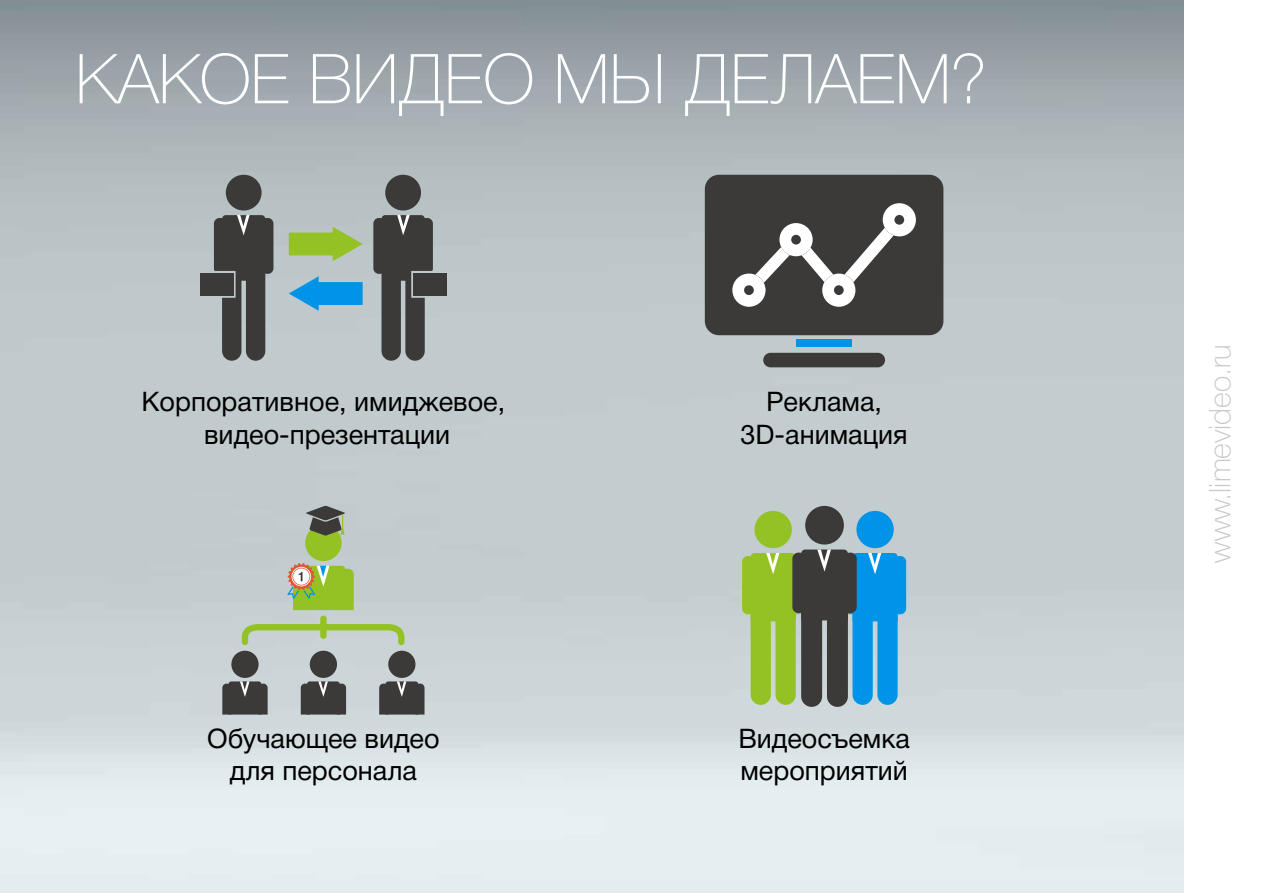
<style>
.page{position:relative;width:1263px;height:893px;background:#fff}
.page>*{position:absolute;margin:0;border:0;box-sizing:border-box;transform-origin:0 0}
.t1{font:100 69px "Helvetica Neue Cyr";color:#fff}
.t2{font:100 30px "Helvetica Neue Cyr";color:#c7c7c7}
.t3{font:27px/32.4px "Helvetica Neue Cyr";color:#000;text-align:center}
</style>
<div class="page">
<img style="left:0;top:0;width:1183px;height:893px">
<div style="left:226px;top:175px;width:36px;height:36px;background:#3b3a38;border-radius:50%"></div>
<svg style="left:214px;top:215px;width:59px;height:146px;background:#5a5c5b"></svg>
<div style="left:200px;top:273px;width:34px;height:23px;background:#3b3a38"></div>
<div style="left:385px;top:175px;width:36px;height:36px;background:#3b3a38;border-radius:50%"></div>
<svg style="left:373px;top:215px;width:60px;height:146px;background:#5d5e5d"></svg>
<div style="left:413px;top:273px;width:33px;height:23px;background:#3b3a38"></div>
<svg style="left:289px;top:227px;width:74px;height:34px;background:#a3c364"></svg>
<svg style="left:289px;top:276px;width:74px;height:35px;background:#4ea9dc"></svg>
<div style="left:705px;top:175px;width:238px;height:160px;background:#3b3a38;border-radius:14px"></div>
<div style="left:796px;top:339px;width:56px;height:7px;background:#0094e9"></div>
<div style="left:763px;top:353px;width:122px;height:14px;background:#3b3a38;border-radius:7px"></div>
<svg style="left:732px;top:203px;width:184px;height:104px"></svg>
<div style="left:775px;top:606px;width:21px;height:99px;background:#94c224;border-radius:10px"></div>
<div style="left:751px;top:606px;width:20px;height:99px;background:#94c224;border-radius:10px"></div>
<div style="left:754px;top:511px;width:38px;height:37px;background:#94c224;border-radius:50%"></div>
<div style="left:742px;top:556px;width:12px;height:58px;background:#94c224;border-radius:6px"></div>
<div style="left:877px;top:606px;width:21px;height:99px;background:#0094e9;border-radius:10px"></div>
<div style="left:852px;top:606px;width:21px;height:99px;background:#0094e9;border-radius:10px"></div>
<div style="left:856px;top:511px;width:38px;height:37px;background:#0094e9;border-radius:50%"></div>
<div style="left:894px;top:556px;width:12px;height:58px;background:#0094e9;border-radius:6px"></div>
<div style="left:827px;top:604px;width:21px;height:103px;background:#3b3a38;border-radius:10px"></div>
<div style="left:801px;top:604px;width:21px;height:103px;background:#3b3a38;border-radius:10px"></div>
<div style="left:805px;top:506px;width:39px;height:39px;background:#3b3a38;border-radius:50%"></div>
<svg style="left:751px;top:549px;width:147px;height:72px"></svg>
<div style="left:231px;top:651px;width:28px;height:27px;background:#3b3a38;border-radius:50%"></div>
<svg style="left:222px;top:681px;width:46px;height:34px;background:#4a4a48"></svg>
<div style="left:310px;top:651px;width:27px;height:27px;background:#3b3a38;border-radius:50%"></div>
<svg style="left:301px;top:681px;width:45px;height:34px;background:#484846"></svg>
<div style="left:305px;top:525px;width:37px;height:36px;background:#94c224;border-radius:50%"></div>
<div style="left:388px;top:651px;width:27px;height:27px;background:#3b3a38;border-radius:50%"></div>
<svg style="left:379px;top:681px;width:45px;height:34px;background:#494947"></svg>
<svg style="left:306px;top:506px;width:39px;height:30px"></svg>
<svg style="left:241px;top:563px;width:164px;height:82px;background:#b9caa4"></svg>
<h1 class="t1" style="left:75px;top:41px;width:913px">КАКОЕ ВИДЕО МЫ ДЕЛАЕМ?</h1>
<p class="t3" style="left:142px;top:386px;width:365px">Корпоративное, имиджевое, видео-презентации</p>
<p class="t3" style="left:207px;top:723px;width:234px">Обучающее видео для персонала</p>
<p class="t3" style="left:741px;top:386px;width:168px">Реклама,<br>3D-анимация</p>
<p class="t3" style="left:738px;top:723px;width:173px;text-align:left">Видеосъемка мероприятий</p>
<p class="t2" style="left:1203px;top:563px;width:220px;rotate:-90deg">www.limevideo.ru</p>
</div>
